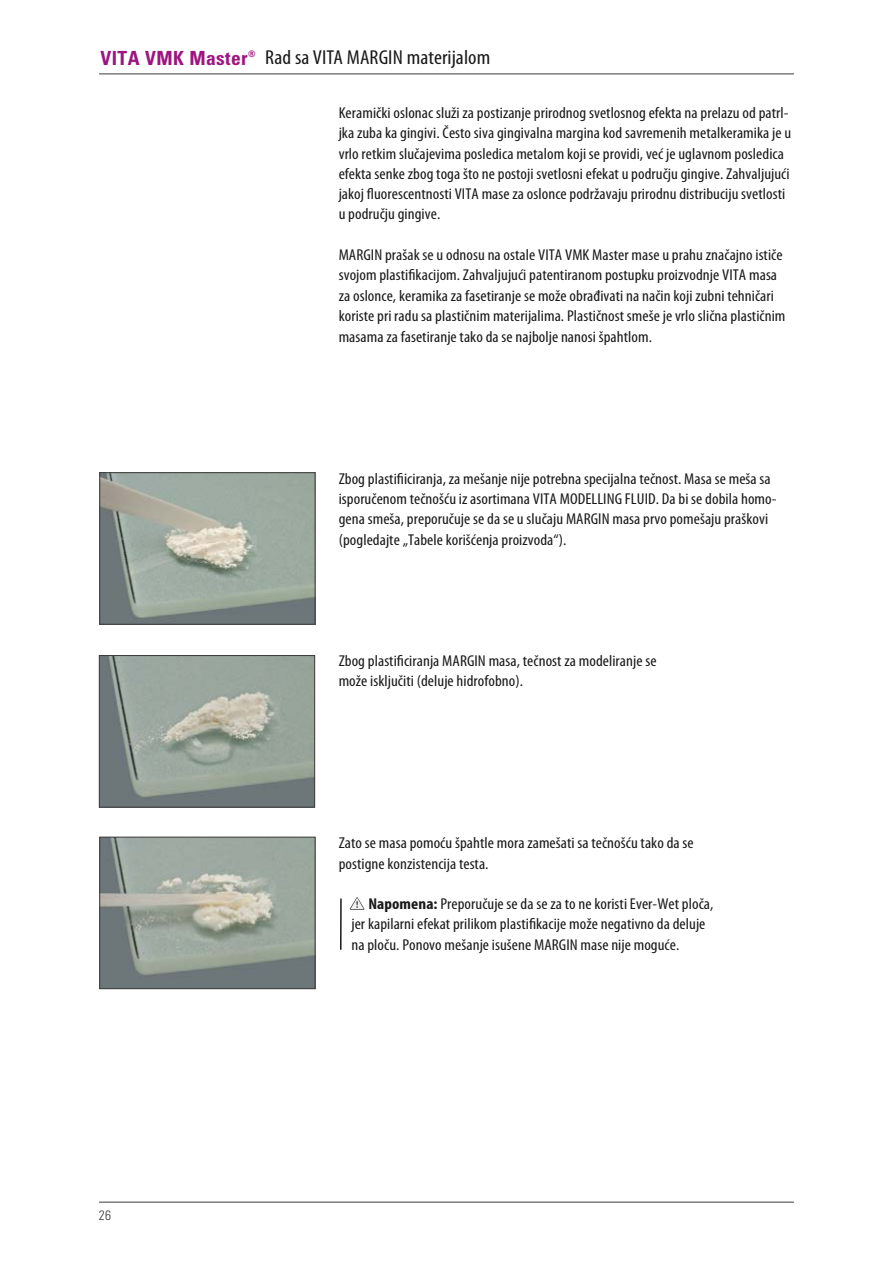
<style>
.page{position:relative;width:893px;height:1263px;background:#fff}
.page>*{position:absolute;margin:0;border:0;box-sizing:border-box;transform-origin:0 0}
.t1{font:condensed 20.25px "Myriad Pro";letter-spacing:.005em;color:#1a1a1a;scale:1.08 1}
.t2{font:700 condensed 19.5px "Univers";letter-spacing:.02em;color:#9d1680}
.t3{font:condensed 15.75px/20.2px "Myriad Pro";letter-spacing:.005em;color:#1a1a1a;scale:1.08 1}
.t4{font:300 condensed 13.5px "Univers";color:#3b3b3a}
.s1{font-weight:700}
</style>
<div class="page">
<hr style="left:99px;top:74px;width:695px;height:1px;background:#3b3b3a">
<hr style="left:99px;top:1202px;width:695px;height:1px;background:#3b3b3a">
<img style="left:101px;top:474px;width:212px;height:148px">
<div style="left:99px;top:472px;width:216px;height:152px;border:1px solid #3b3b3a"></div>
<img style="left:101px;top:839px;width:212px;height:148px">
<div style="left:99px;top:837px;width:216px;height:152px;border:1px solid #3b3b3a"></div>
<img style="left:101px;top:657px;width:212px;height:148px">
<div style="left:99px;top:655px;width:216px;height:152px;border:1px solid #3b3b3a"></div>
<hr style="left:340px;top:898px;width:2px;height:52px;background:#1a1a1a">
<svg style="left:350px;top:897px;width:14px;height:13px"></svg>
<p class="t2" style="left:101px;top:46px;width:157px">VITA VMK Master<sup>®</sup></p>
<p class="t1" style="left:265px;top:47px;width:210px">Rad sa VITA MARGIN materijalom</p>
<p class="t3" style="left:339px;top:103px;width:420px">Keramički oslonac služi za postizanje prirodnog svetlosnog efekta na prelazu od patrl&shy;jka zuba ka gingivi. Često siva gingivalna margina kod savremenih metalkeramika je u vrlo retkim slučajevima posledica metalom koji se providi, već je uglavnom posledica efekta senke zbog toga što ne postoji svetlosni efekat u području gingive. Zahvaljujući jakoj fluorescentnosti VITA mase za oslonce podržavaju prirodnu distribuciju svetlosti u području gingive.</p>
<p class="t3" style="left:339px;top:245px;width:415px">MARGIN prašak se u odnosu na ostale VITA VMK Master mase u prahu značajno ističe svojom plastifikacijom. Zahvaljujući patentiranom postupku proizvodnje VITA masa za oslonce, keramika za fasetiranje se može obrađivati na način koji zubni tehničari koriste pri radu sa plastičnim materijalima. Plastičnost smeše je vrlo slična plastičnim masama za fasetiranje tako da se najbolje nanosi špahtlom.</p>
<p class="t3" style="left:339px;top:469px;width:407px">Zbog plastifiiciranja, za mešanje nije potrebna specijalna tečnost. Masa se meša sa isporučenom tečnošću iz asortimana VITA MODELLING FLUID. Da bi se dobila homo&shy;gena smeša, preporučuje se da se u slučaju MARGIN masa prvo pomešaju praškovi (pogledajte „Tabele korišćenja proizvoda“).</p>
<p class="t3" style="left:339px;top:651px;width:296px">Zbog plastificiranja MARGIN masa, tečnost za modeliranje se može isključiti (deluje hidrofobno).</p>
<p class="t4" style="left:99px;top:1207px;width:14px">26</p>
<p class="t3" style="left:339px;top:833px;width:330px">Zato se masa pomoću špahtle mora zamešati sa tečnošću tako da se postigne konzistencija testa.</p>
<p class="t3" style="left:351px;top:894px;width:337px;text-indent:17px"><span class="s1">Napomena:</span> Preporučuje se da se za to ne koristi Ever-Wet ploča, jer kapilarni efekat prilikom plastifikacije može negativno da deluje na ploču. Ponovo mešanje isušene MARGIN mase nije moguće.</p>
</div>
